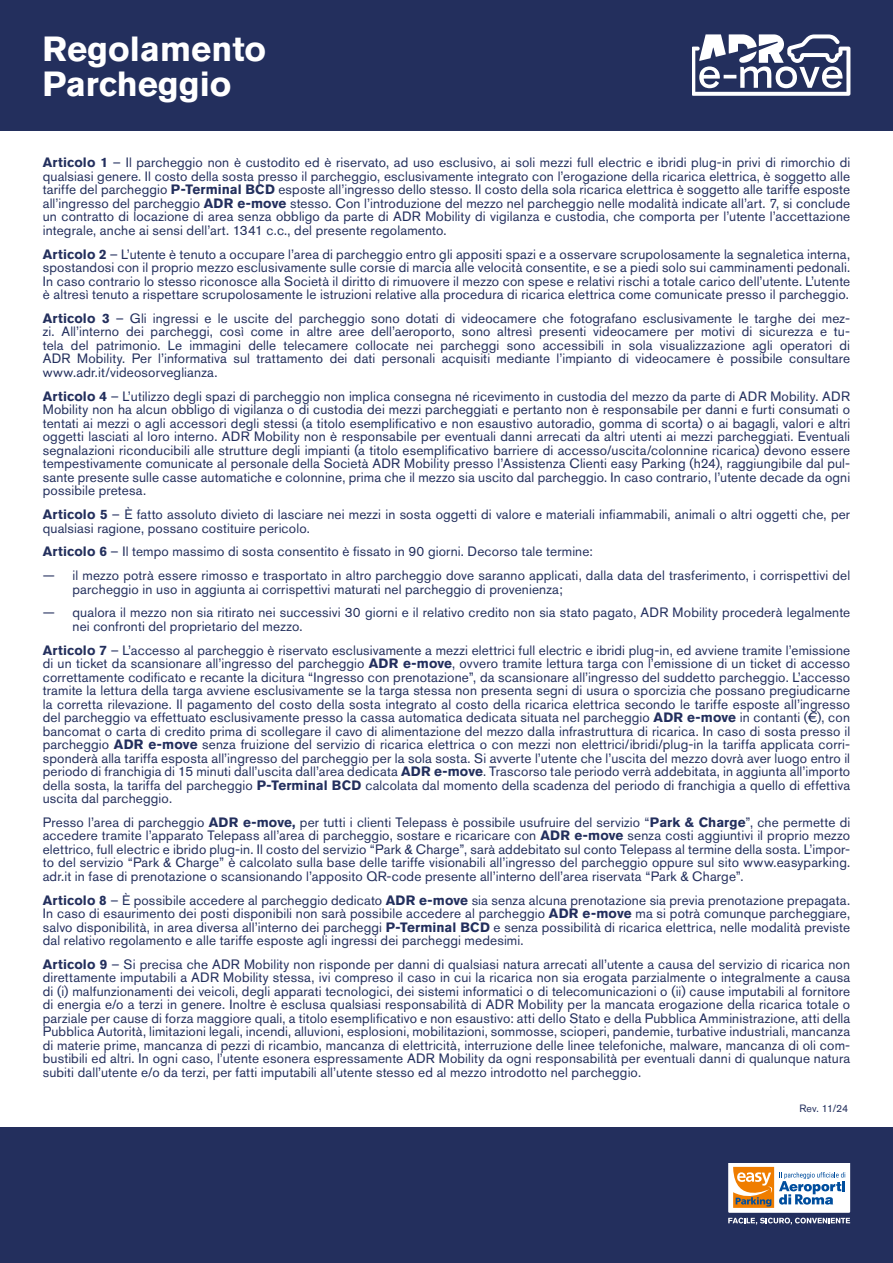
<style>
.page{position:relative;width:893px;height:1263px;background:#fff}
.page>*{position:absolute;margin:0;border:0;box-sizing:border-box;transform-origin:0 0}
.t1{font:700 34.65px/34.7px "Akzidenz Grotesk Pro";color:#fff}
.t2{font:13.5px/13.5px "Akzidenz Grotesk Pro";letter-spacing:.01em;color:#232f5d;text-align:justify}
.t3{font:10.5px "Akzidenz Grotesk Pro";color:#232f5d}
.s1{font-weight:700}
</style>
<div class="page">
<div style="left:0;top:0;width:893px;height:130px;background:#232f5d"></div>
<div style="left:0;top:1127px;width:893px;height:136px;background:#232f5d"></div>
<svg style="left:728px;top:1163px;width:122px;height:62px;background:#bdb6b2"></svg>
<svg style="left:692px;top:34px;width:158px;height:62px"></svg>
<h1 class="t1" style="left:43px;top:31px;width:225px">Regolamento<br>Parcheggio</h1>
<p class="t2" style="left:43px;top:156px;width:809px"><span class="s1">Articolo 1</span> – Il parcheggio non è custodito ed è riservato, ad uso esclusivo, ai soli mezzi full electric e ibridi plug-in privi di rimorchio di qualsiasi genere. Il costo della sosta presso il parcheggio, esclusivamente integrato con l’erogazione della ricarica elettrica, è soggetto alle tariffe del parcheggio <span class="s1">P-Terminal BCD</span> esposte all’ingresso dello stesso. Il costo della sola ricarica elettrica è soggetto alle tariffe esposte all’ingresso del parcheggio <span class="s1">ADR e-move</span> stesso. Con l’introduzione del mezzo nel parcheggio nelle modalità indicate all’art. 7, si conclude un contratto di locazione di area senza obbligo da parte di ADR Mobility di vigilanza e custodia, che comporta per l’utente l’accettazione integrale, anche ai sensi dell’art. 1341 c.c., del presente regolamento.</p>
<p class="t2" style="left:43px;top:247px;width:809px"><span class="s1">Articolo 2</span> – L’utente è tenuto a occupare l’area di parcheggio entro gli appositi spazi e a osservare scrupolosamente la segnaletica interna, spostandosi con il proprio mezzo esclusivamente sulle corsie di marcia alle velocità consentite, e se a piedi solo sui camminamenti pedonali.<br>In caso contrario lo stesso riconosce alla Società il diritto di rimuovere il mezzo con spese e relativi rischi a totale carico dell’utente. L’utente è altresì tenuto a rispettare scrupolosamente le istruzioni relative alla procedura di ricarica elettrica come comunicate presso il parcheggio.</p>
<p class="t2" style="left:43px;top:311px;width:809px"><span class="s1">Articolo 3</span> – Gli ingressi e le uscite del parcheggio sono dotati di videocamere che fotografano esclusivamente le targhe dei mez&shy;zi. All’interno dei parcheggi, così come in altre aree dell’aeroporto, sono altresì presenti videocamere per motivi di sicurezza e tu&shy;tela del patrimonio. Le immagini delle telecamere collocate nei parcheggi sono accessibili in sola visualizzazione agli operatori di ADR Mobility. Per l’informativa sul trattamento dei dati personali acquisiti mediante l’impianto di videocamere è possibile consultare www.adr.it/videosorveglianza.</p>
<p class="t2" style="left:43px;top:389px;width:809px"><span class="s1">Articolo 4</span> – L’utilizzo degli spazi di parcheggio non implica consegna né ricevimento in custodia del mezzo da parte di ADR Mobility. ADR Mobility non ha alcun obbligo di vigilanza o di custodia dei mezzi parcheggiati e pertanto non è responsabile per danni e furti consumati o tentati ai mezzi o agli accessori degli stessi (a titolo esemplificativo e non esaustivo autoradio, gomma di scorta) o ai bagagli, valori e altri oggetti lasciati al loro interno. ADR Mobility non è responsabile per eventuali danni arrecati da altri utenti ai mezzi parcheggiati. Eventuali segnalazioni riconducibili alle strutture degli impianti (a titolo esemplificativo barriere di accesso/uscita/colonnine ricarica) devono essere tempestivamente comunicate al personale della Società ADR Mobility presso l’Assistenza Clienti easy Parking (h24), raggiungibile dal pul&shy;sante presente sulle casse automatiche e colonnine, prima che il mezzo sia uscito dal parcheggio. In caso contrario, l’utente decade da ogni possibile pretesa.</p>
<p class="t2" style="left:43px;top:507px;width:809px"><span class="s1">Articolo 5</span> – È fatto assoluto divieto di lasciare nei mezzi in sosta oggetti di valore e materiali infiammabili, animali o altri oggetti che, per qualsiasi ragione, possano costituire pericolo.</p>
<p class="t2" style="left:43px;top:545px;width:552px"><span class="s1">Articolo 6</span> – Il tempo massimo di sosta consentito è fissato in 90 giorni. Decorso tale termine:</p>
<p class="t2" style="left:73px;top:568px;width:779px;text-indent:-30px">— il mezzo potrà essere rimosso e trasportato in altro parcheggio dove saranno applicati, dalla data del trasferimento, i corrispettivi del parcheggio in uso in aggiunta ai corrispettivi maturati nel parcheggio di provenienza;</p>
<p class="t2" style="left:73px;top:606px;width:779px;text-indent:-30px">— qualora il mezzo non sia ritirato nei successivi 30 giorni e il relativo credito non sia stato pagato, ADR Mobility procederà legalmente nei confronti del proprietario del mezzo.</p>
<p class="t2" style="left:43px;top:643px;width:809px"><span class="s1">Articolo 7</span> – L’accesso al parcheggio è riservato esclusivamente a mezzi elettrici full electric e ibridi plug-in, ed avviene tramite l’emissione di un ticket da scansionare all’ingresso del parcheggio <span class="s1">ADR e-move</span>, ovvero tramite lettura targa con l’emissione di un ticket di accesso correttamente codificato e recante la dicitura “Ingresso con prenotazione”, da scansionare all’ingresso del suddetto parcheggio. L’accesso tramite la lettura della targa avviene esclusivamente se la targa stessa non presenta segni di usura o sporcizia che possano pregiudicarne la corretta rilevazione. Il pagamento del costo della sosta integrato al costo della ricarica elettrica secondo le tariffe esposte all’ingresso del parcheggio va effettuato esclusivamente presso la cassa automatica dedicata situata nel parcheggio <span class="s1">ADR e-move</span> in contanti (€), con bancomat o carta di credito prima di scollegare il cavo di alimentazione del mezzo dalla infrastruttura di ricarica. In caso di sosta presso il parcheggio <span class="s1">ADR e-move</span> senza fruizione del servizio di ricarica elettrica o con mezzi non elettrici/ibridi/plug-in la tariffa applicata corri&shy;sponderà alla tariffa esposta all’ingresso del parcheggio per la sola sosta. Si avverte l’utente che l’uscita del mezzo dovrà aver luogo entro il periodo di franchigia di 15 minuti dall’uscita dall’area dedicata <span class="s1">ADR e-move</span>. Trascorso tale periodo verrà addebitata, in aggiunta all’importo della sosta, la tariffa del parcheggio <span class="s1">P-Terminal BCD</span> calcolata dal momento della scadenza del periodo di franchigia a quello di effettiva uscita dal parcheggio.</p>
<p class="t2" style="left:43px;top:815px;width:809px">Presso l’area di parcheggio <span class="s1">ADR e-move,</span> per tutti i clienti Telepass è possibile usufruire del servizio “<span class="s1">Park &amp; Charge</span>”, che permette di accedere tramite l’apparato Telepass all’area di parcheggio, sostare e ricaricare con <span class="s1">ADR e-move</span> senza costi aggiuntivi il proprio mezzo elettrico, full electric e ibrido plug-in. Il costo del servizio “Park &amp; Charge”, sarà addebitato sul conto Telepass al termine della sosta. L’impor&shy;to del servizio “Park &amp; Charge” è calcolato sulla base delle tariffe visionabili all’ingresso del parcheggio oppure sul sito www.easyparking. adr.it in fase di prenotazione o scansionando l’apposito QR-code presente all’interno dell’area riservata “Park &amp; Charge”.</p>
<p class="t2" style="left:43px;top:893px;width:809px"><span class="s1">Articolo 8</span> – È possibile accedere al parcheggio dedicato <span class="s1">ADR e-move</span> sia senza alcuna prenotazione sia previa prenotazione prepagata.<br>In caso di esaurimento dei posti disponibili non sarà possibile accedere al parcheggio <span class="s1">ADR e-move</span> ma si potrà comunque parcheggiare, salvo disponibilità, in area diversa all’interno dei parcheggi <span class="s1">P-Terminal BCD</span> e senza possibilità di ricarica elettrica, nelle modalità previste dal relativo regolamento e alle tariffe esposte agli ingressi dei parcheggi medesimi.</p>
<p class="t2" style="left:43px;top:957px;width:809px"><span class="s1">Articolo 9</span> – Si precisa che ADR Mobility non risponde per danni di qualsiasi natura arrecati all’utente a causa del servizio di ricarica non direttamente imputabili a ADR Mobility stessa, ivi compreso il caso in cui la ricarica non sia erogata parzialmente o integralmente a causa di (i) malfunzionamenti dei veicoli, degli apparati tecnologici, dei sistemi informatici o di telecomunicazioni o (ii) cause imputabili al fornitore di energia e/o a terzi in genere. Inoltre è esclusa qualsiasi responsabilità di ADR Mobility per la mancata erogazione della ricarica totale o parziale per cause di forza maggiore quali, a titolo esemplificativo e non esaustivo: atti dello Stato e della Pubblica Amministrazione, atti della Pubblica Autorità, limitazioni legali, incendi, alluvioni, esplosioni, mobilitazioni, sommosse, scioperi, pandemie, turbative industriali, mancanza di materie prime, mancanza di pezzi di ricambio, mancanza di elettricità, interruzione delle linee telefoniche, malware, mancanza di oli com&shy;bustibili ed altri. In ogni caso, l’utente esonera espressamente ADR Mobility da ogni responsabilità per eventuali danni di qualunque natura subiti dall’utente e/o da terzi, per fatti imputabili all’utente stesso ed al mezzo introdotto nel parcheggio.</p>
<p class="t3" style="left:799px;top:1102px;width:50px">Rev. 11/24</p>
</div>
